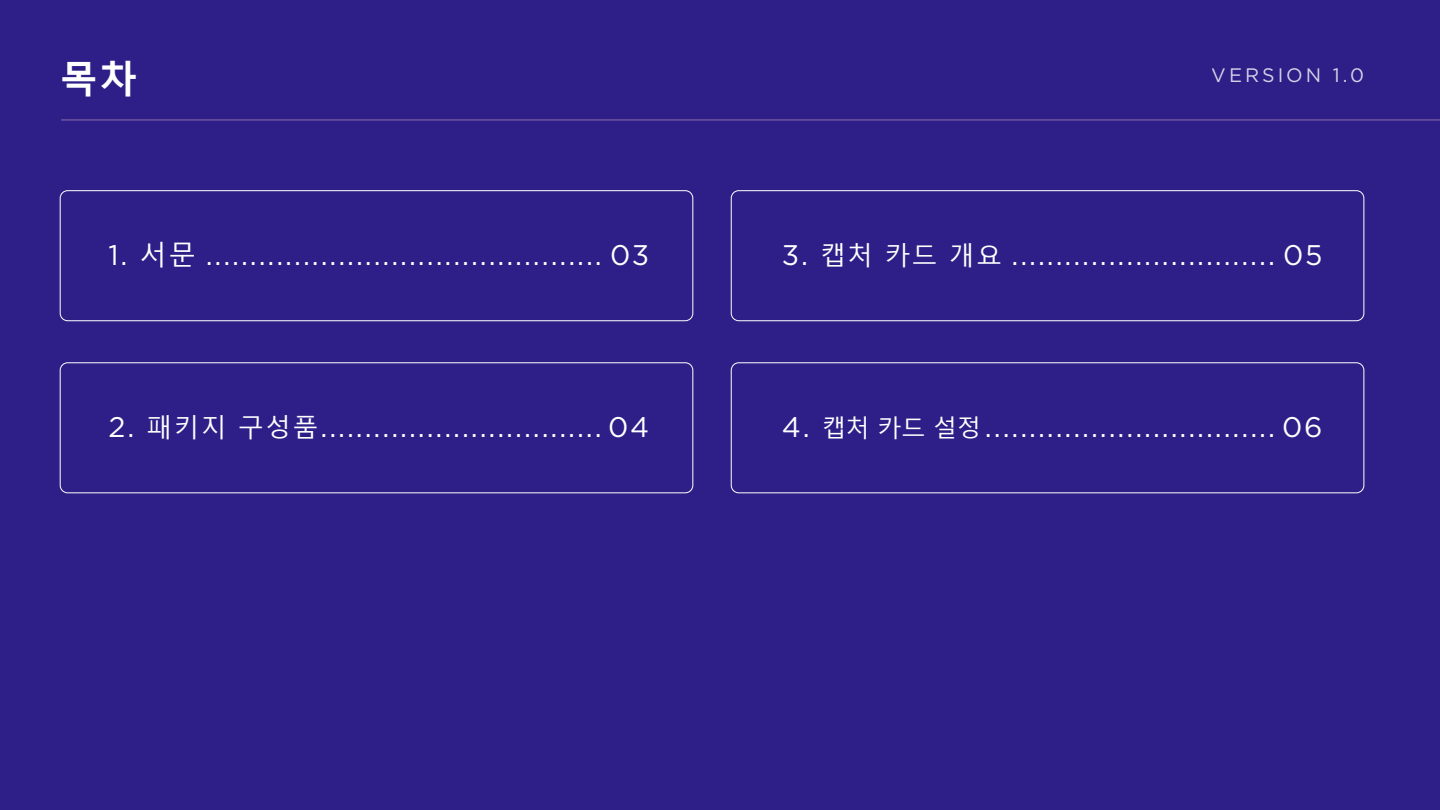
<style>
.page{position:relative;width:1440px;height:810px;background:#2d1f87}
.page>*{position:absolute;margin:0;border:0;box-sizing:border-box;transform-origin:0 0}
.t1{font:700 37.5px "Malgun Gothic";color:#fff}
.t2{font:28.35px "Gotham";letter-spacing:.065em;color:#fff}
.t3{font:19.5px "Gotham";letter-spacing:.15em;color:#fff}
.s1{font-family:"Malgun Gothic";font-size:27px}
.s2{font-family:"Malgun Gothic";font-size:25.5px}
.s3{font-family:"Malgun Gothic";font-size:24px}
</style>
<div class="page">
<div style="left:731px;top:190px;width:633px;height:131px;border:1px solid #fff;border-radius:8px"></div>
<div style="left:60px;top:190px;width:633px;height:131px;border:1px solid #fff;border-radius:8px"></div>
<hr style="left:61px;top:120px;width:1379px;height:1px;background:#7054a0">
<div style="left:60px;top:363px;width:633px;height:130px;border:1px solid #fff;border-radius:8px"></div>
<div style="left:731px;top:363px;width:633px;height:130px;border:1px solid #fff;border-radius:8px"></div>
<h1 class="t1" style="left:60px;top:58px;width:78px">목차</h1>
<p class="t2" style="left:109px;top:237px;width:542px">1. <span class="s1">서문</span> ............................................. 03</p>
<p class="t3" style="left:1212px;top:63px;width:154px">VERSION 1.0</p>
<p class="t2" style="left:782px;top:237px;width:542px">3. <span class="s2">캡처 카드 개요</span> .............................. 05</p>
<p class="t2" style="left:109px;top:409px;width:542px">2. <span class="s2">패키지 구성품</span> ................................ 04</p>
<p class="t2" style="left:782px;top:409px;width:542px">4. <span class="s3">캡처 카드 설정</span> ................................. 06</p>
</div>
